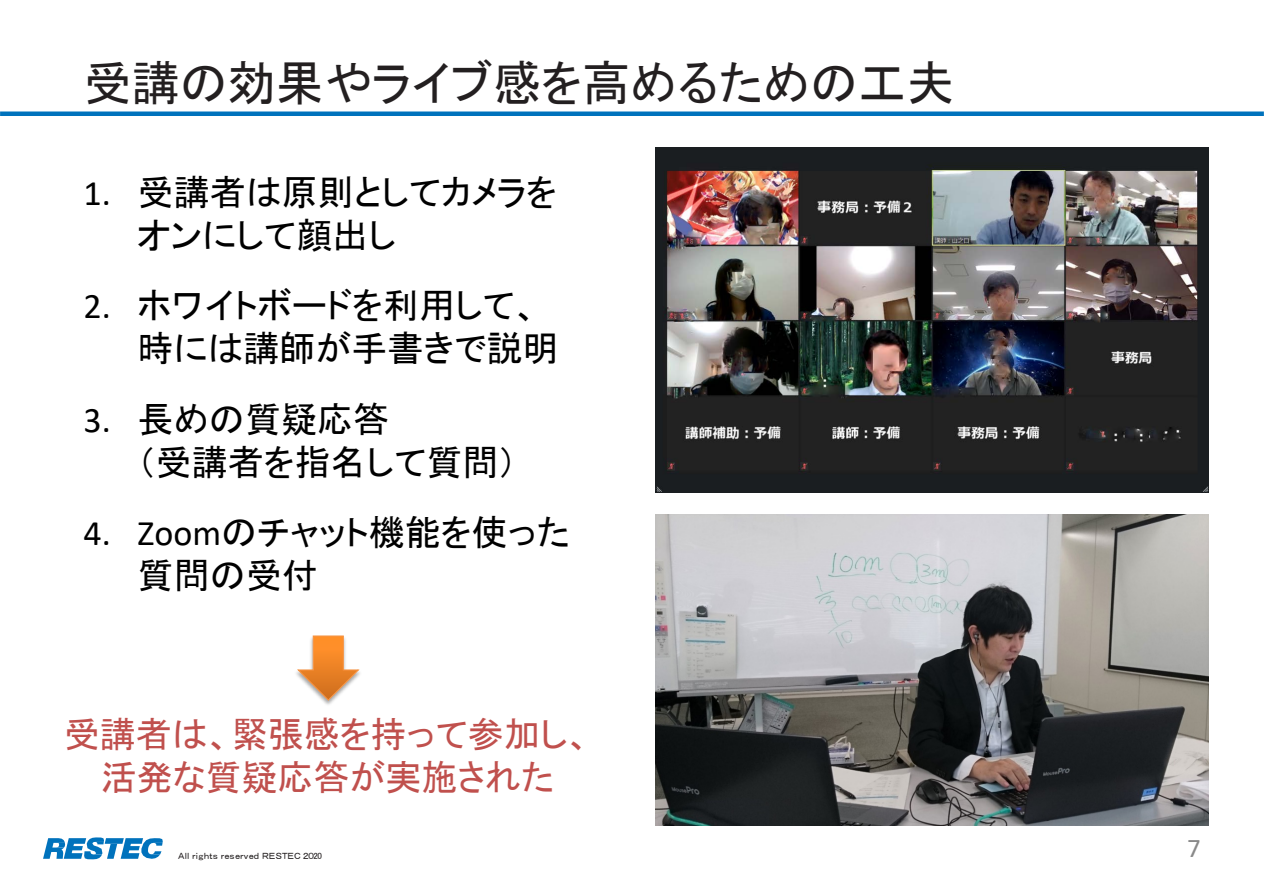
<style>
.page{position:relative;width:1264px;height:894px;background:#fff}
.page>*{position:absolute;margin:0;border:0;box-sizing:border-box;transform-origin:0 0}
.t1{font:48px "MS P Gothic";color:#231f20}
.t2{font:36px/43.2px "MS P Gothic";color:#000}
.t3{font:36px "MS P Gothic";color:#c0504d}
.t4{font:27px "Calibri";color:#898989}
.t5{font:9px "MS P Gothic";letter-spacing:.02em;color:#231f20}
.s1{font-family:"Calibri"}
</style>
<div class="page">
<div style="left:0;top:111px;width:1263px;height:5px;background:#0072bc"></div>
<svg style="left:43px;top:837px;width:120px;height:22px"></svg>
<img style="left:655px;top:147px;width:552px;height:345px">
<img style="left:655px;top:514px;width:552px;height:311px">
<img style="left:296px;top:672px;width:37px;height:33px">
<svg style="left:297px;top:635px;width:63px;height:66px"></svg>
<p class="t1" style="left:84px;top:59px;width:872px">受講の効果やライブ感を高めるための工夫</p>
<p class="t2" style="left:138px;top:170px;width:421px;text-indent:-54px"><span class="s1">1.</span> 受講者は原則としてカメラをオンにして顔出し</p>
<p class="t2" style="left:138px;top:283px;width:422px;text-indent:-54px"><span class="s1">2.</span> ホワイトボードを利用して、時には講師が手書きで説明</p>
<p class="t2" style="left:138px;top:397px;width:380px;text-indent:-54px"><span class="s1">3.</span> 長めの質疑応答<br>（受講者を指名して質問）</p>
<p class="t2" style="left:138px;top:510px;width:434px;text-indent:-54px"><span class="s1">4. Zoom</span>のチャット機能を使った質問の受付</p>
<p class="t3" style="left:64px;top:715px;width:529px">受講者は、緊張感を持って参加し、</p>
<p class="t3" style="left:101px;top:758px;width:455px">活発な質疑応答が実施された</p>
<p class="t5" style="left:178px;top:851px;width:145px">ＡｌｌｒｉｇｈｔｓｒｅｓｅｒｖｅｄＲＥＳＴＥＣ２０20</p>
<p class="t4" style="left:1186px;top:828px;width:15px">7</p>
</div>
